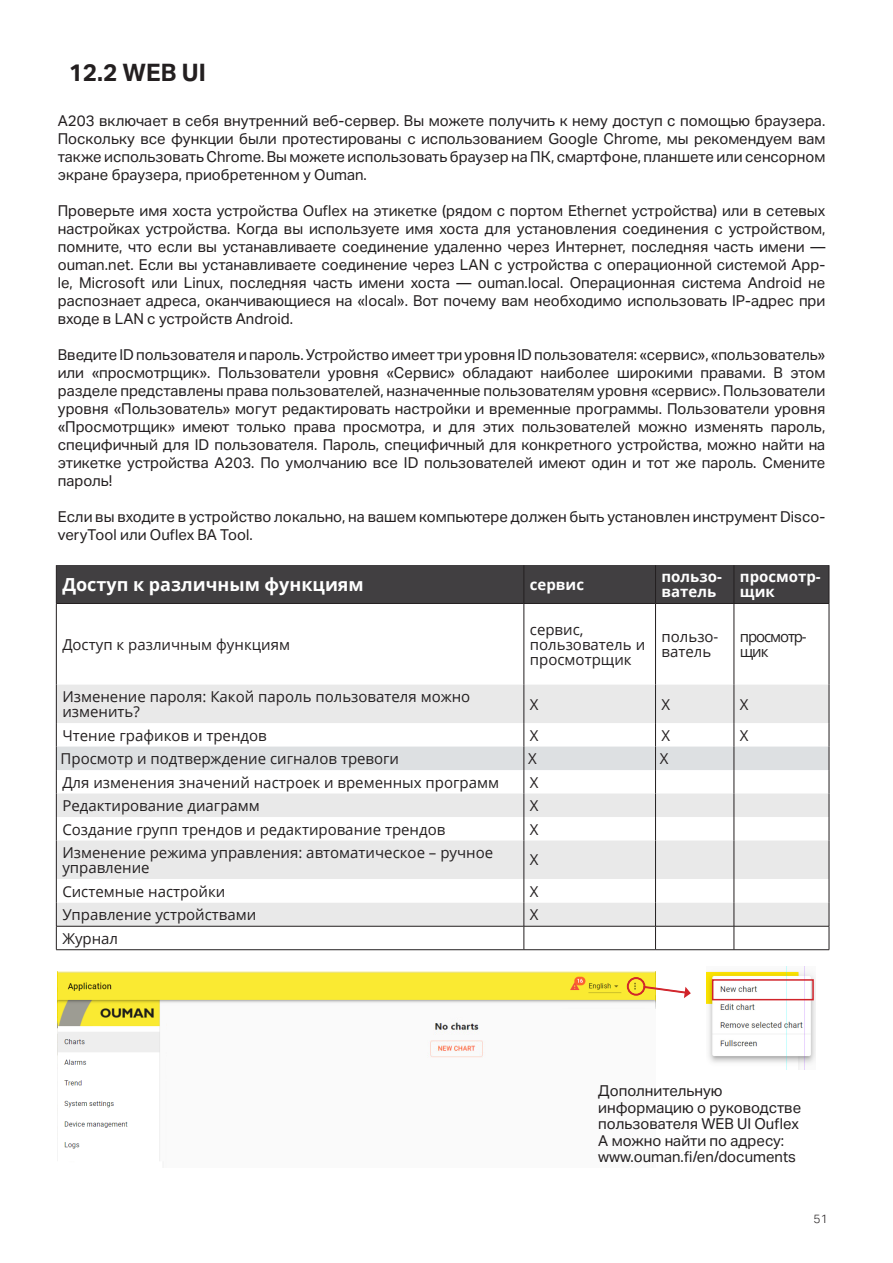
<style>
.page{position:relative;width:893px;height:1263px;background:#fff}
.page>*{position:absolute;margin:0;border:0;box-sizing:border-box;transform-origin:0 0}
.Otsikko_2{font:700 24px "Aktiv Grotesk";color:#231f20}
.Otsikko_2-2{font:700 18px "Open Sans";color:#fff}
.Ingressi{font:15px/18px "Aktiv Grotesk";color:#231f20;text-align:justify}
.Ingressi-2{font:15px/15px "Open Sans";color:#231f20}
.Taulukoiden_sisältö{font:15px/15px "Open Sans";color:#231f20}
.Otsikko_2-3{font:700 15px/15px "Open Sans";color:#fff}
.Taulukoiden_sisältö-2{font:15px/15px "Open Sans";letter-spacing:-.075em;color:#231f20}
.t1{font:300 12px "Aktiv Grotesk";color:#231f20}
</style>
<div class="page">
<div style="left:57px;top:565px;width:772px;height:38px;background:#413f41"></div>
<svg style="left:57px;top:685px;width:772px;height:241px;fill:#e9e9e9"></svg>
<hr style="left:56px;top:565px;width:1px;height:38px;background:#231f20">
<hr style="left:524px;top:565px;width:1px;height:38px;background:#231f20">
<hr style="left:655px;top:565px;width:1px;height:38px;background:#231f20">
<hr style="left:734px;top:565px;width:1px;height:38px;background:#231f20">
<hr style="left:829px;top:565px;width:1px;height:38px;background:#231f20">
<hr style="left:56px;top:603px;width:468px;height:1px;background:#231f20">
<hr style="left:524px;top:603px;width:131px;height:1px;background:#231f20">
<hr style="left:524px;top:604px;width:1px;height:81px;background:#231f20">
<hr style="left:655px;top:603px;width:79px;height:1px;background:#231f20">
<hr style="left:655px;top:604px;width:1px;height:81px;background:#231f20">
<hr style="left:734px;top:603px;width:95px;height:1px;background:#231f20">
<hr style="left:734px;top:604px;width:1px;height:81px;background:#231f20">
<hr style="left:524px;top:685px;width:1px;height:38px;background:#231f20">
<hr style="left:655px;top:685px;width:1px;height:38px;background:#231f20">
<hr style="left:734px;top:685px;width:1px;height:38px;background:#231f20">
<hr style="left:524px;top:840px;width:1px;height:39px;background:#231f20">
<hr style="left:655px;top:840px;width:1px;height:39px;background:#231f20">
<hr style="left:734px;top:840px;width:1px;height:39px;background:#231f20">
<svg style="left:524px;top:879px;width:1px;height:70px"></svg>
<svg style="left:655px;top:879px;width:1px;height:70px"></svg>
<svg style="left:734px;top:879px;width:1px;height:70px"></svg>
<hr style="left:56px;top:604px;width:1px;height:81px;background:#231f20">
<hr style="left:829px;top:604px;width:1px;height:81px;background:#231f20">
<hr style="left:56px;top:685px;width:1px;height:38px;background:#231f20">
<hr style="left:829px;top:685px;width:1px;height:38px;background:#231f20">
<hr style="left:56px;top:840px;width:1px;height:39px;background:#231f20">
<hr style="left:829px;top:840px;width:1px;height:39px;background:#231f20">
<hr style="left:56px;top:926px;width:468px;height:1px;background:#231f20">
<svg style="left:56px;top:879px;width:1px;height:70px"></svg>
<hr style="left:524px;top:926px;width:131px;height:1px;background:#231f20">
<hr style="left:655px;top:926px;width:79px;height:1px;background:#231f20">
<hr style="left:734px;top:926px;width:95px;height:1px;background:#231f20">
<svg style="left:829px;top:879px;width:1px;height:70px"></svg>
<hr style="left:56px;top:949px;width:468px;height:1px;background:#231f20">
<hr style="left:524px;top:949px;width:131px;height:1px;background:#231f20">
<hr style="left:655px;top:949px;width:79px;height:1px;background:#231f20">
<hr style="left:734px;top:949px;width:95px;height:1px;background:#231f20">
<svg style="left:56px;top:723px;width:774px;height:117px"></svg>
<img style="left:58px;top:971px;width:597px;height:190px">
<div style="left:627px;top:977px;width:18px;height:18px;border:1px solid #d1232a;border-radius:50%"></div>
<div style="left:628px;top:978px;width:16px;height:17px;border:1px solid #d1232a;border-radius:50%"></div>
<div style="left:628px;top:978px;width:16px;height:16px;border:1px solid #d1232a;border-radius:50%"></div>
<svg style="left:643px;top:986px;width:48px;height:12px"></svg>
<img style="left:706px;top:967px;width:110px;height:102px">
<div style="left:712px;top:979px;width:102px;height:21px;border:2px solid #d1232a"></div>
<p class="Otsikko_2" style="left:69px;top:58px;width:139px">12.2 WEB UI</p>
<p class="Ingressi" style="left:58px;top:112px;width:769px">A203 включает в себя внутренний веб-сервер. Вы можете получить к нему доступ с помощью браузера.<br>Поскольку все функции были протестированы с использованием Google Chrome, мы рекомендуем вам также использовать Chrome. Вы можете использовать браузер на ПК, смартфоне, планшете или сенсорном экране браузера, приобретенном у Ouman.</p>
<p class="Ingressi" style="left:58px;top:202px;width:769px">Проверьте имя хоста устройства Ouflex на этикетке (рядом с портом Ethernet устройства) или в сетевых настройках устройства. Когда вы используете имя хоста для установления соединения с устройством, помните, что если вы устанавливаете соединение удаленно через Интернет, последняя часть имени — ouman.net. Если вы устанавливаете соединение через LAN с устройства с операционной системой App&shy;le, Microsoft или Linux, последняя часть имени хоста — ouman.local. Операционная система Android не распознает адреса, оканчивающиеся на «local». Вот почему вам необходимо использовать IP-адрес при входе в LAN с устройств Android.</p>
<p class="Ingressi" style="left:58px;top:346px;width:769px">Введите ID пользователя и пароль. Устройство имеет три уровня ID пользователя: «сервис», «пользователь» или «просмотрщик». Пользователи уровня «Сервис» обладают наиболее широкими правами. В этом разделе представлены права пользователей, назначенные пользователям уровня «сервис». Пользователи уровня «Пользователь» могут редактировать настройки и временные программы. Пользователи уровня «Просмотрщик» имеют только права просмотра, и для этих пользователей можно изменять пароль, специфичный для ID пользователя. Пароль, специфичный для конкретного устройства, можно найти на этикетке устройства A203. По умолчанию все ID пользователей имеют один и тот же пароль. Смените пароль!</p>
<p class="Ingressi" style="left:58px;top:508px;width:769px">Если вы входите в устройство локально, на вашем компьютере должен быть установлен инструмент Disco&shy;veryTool или Ouflex BA Tool.</p>
<p class="Otsikko_2-2" style="left:62px;top:572px;width:303px">Доступ к различным функциям</p>
<p class="Otsikko_2-3" style="left:530px;top:577px;width:56px">сервис</p>
<p class="Otsikko_2-3" style="left:661px;top:569px;width:62px">пользо&shy;ватель</p>
<p class="Otsikko_2-3" style="left:740px;top:569px;width:82px">просмотр&shy;щик</p>
<p class="Ingressi-2" style="left:62px;top:636px;width:229px">Доступ к различным функциям</p>
<p class="Taulukoiden_sisältö" style="left:530px;top:621px;width:117px">сервис, пользователь и просмотрщик</p>
<p class="Taulukoiden_sisältö" style="left:661px;top:629px;width:58px">пользо&shy;ватель</p>
<p class="Taulukoiden_sisältö-2" style="left:740px;top:629px;width:68px">просмотр&shy;щик</p>
<p class="Ingressi-2" style="left:62px;top:689px;width:410px">Изменение пароля: Какой пароль пользователя можно изменить?</p>
<p class="Taulukoiden_sisältö" style="left:530px;top:696px;width:10px">X</p>
<p class="Taulukoiden_sisältö" style="left:661px;top:696px;width:10px">X</p>
<p class="Taulukoiden_sisältö" style="left:740px;top:696px;width:10px">X</p>
<p class="Ingressi-2" style="left:62px;top:727px;width:206px">Чтение графиков и трендов</p>
<p class="Taulukoiden_sisältö" style="left:530px;top:727px;width:10px">X</p>
<p class="Taulukoiden_sisältö" style="left:661px;top:727px;width:10px">X</p>
<p class="Taulukoiden_sisältö" style="left:740px;top:727px;width:10px">X</p>
<p class="Ingressi-2" style="left:61px;top:751px;width:340px">Просмотр и подтверждение сигналов тревоги</p>
<p class="Taulukoiden_sisältö" style="left:528px;top:751px;width:10px">X</p>
<p class="Taulukoiden_sisältö" style="left:660px;top:751px;width:10px">X</p>
<p class="Ingressi-2" style="left:62px;top:774px;width:438px">Для изменения значений настроек и временных программ</p>
<p class="Taulukoiden_sisältö" style="left:530px;top:774px;width:10px">X</p>
<p class="Ingressi-2" style="left:62px;top:798px;width:199px">Редактирование диаграмм</p>
<p class="Taulukoiden_sisältö" style="left:530px;top:798px;width:10px">X</p>
<p class="Ingressi-2" style="left:62px;top:821px;width:384px">Создание групп трендов и редактирование трендов</p>
<p class="Taulukoiden_sisältö" style="left:530px;top:821px;width:10px">X</p>
<p class="Ingressi-2" style="left:62px;top:845px;width:432px">Изменение режима управления: автоматическое – ручное управление</p>
<p class="Taulukoiden_sisältö" style="left:530px;top:852px;width:10px">X</p>
<p class="Ingressi-2" style="left:62px;top:883px;width:164px">Системные настройки</p>
<p class="Taulukoiden_sisältö" style="left:530px;top:883px;width:10px">X</p>
<p class="Ingressi-2" style="left:62px;top:907px;width:196px">Управление устройствами</p>
<p class="Taulukoiden_sisältö" style="left:530px;top:907px;width:10px">X</p>
<p class="Ingressi-2" style="left:62px;top:930px;width:57px">Журнал</p>
<p class="Ingressi" style="left:598px;top:1083px;width:204px;line-height:16.5px;text-align:left">Дополнительную информацию о руководстве пользователя WEB UI Ouflex<br>A можно найти по адресу:</p>
<p class="Ingressi" style="left:598px;top:1148px;width:199px">www.ouman.fi/en/documents</p>
<p class="t1" style="left:813px;top:1212px;width:16px">51</p>
</div>
